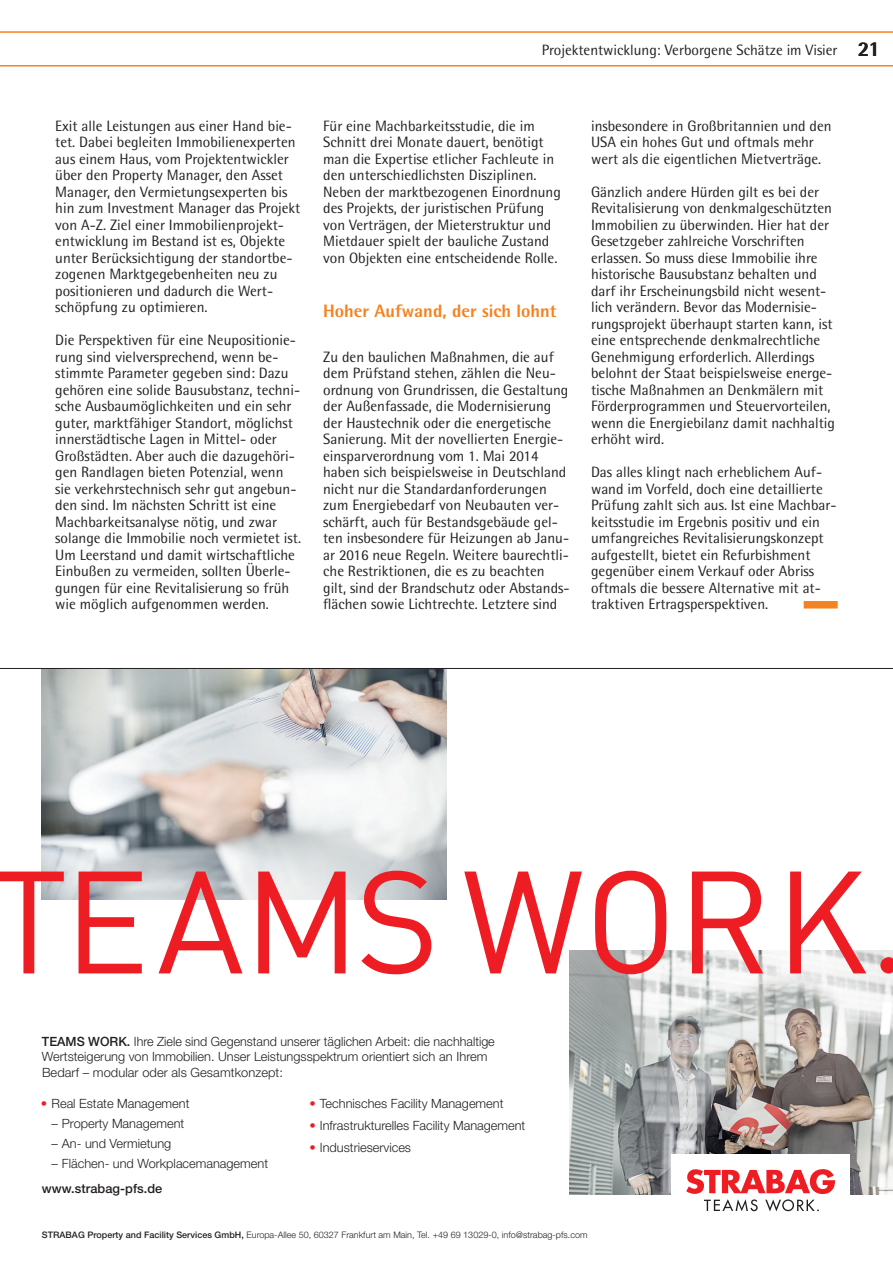
<style>
.page{position:relative;width:893px;height:1263px;background:#fff}
.page>*{position:absolute;margin:0;border:0;box-sizing:border-box;transform-origin:0 0}
.t1{font:800 18px "Rotis Semi Sans";color:#f58220}
.t2{font:15px/16.5px "Rotis Semi Sans";color:#231f20}
.t3{font:300 12.75px/15.8px "Helvetica Neue LT Pro";color:#231f20}
.t4{font:500 12.75px "Helvetica Neue LT Pro";letter-spacing:.005em;color:#231f20}
.t5{font:300 9px "Helvetica Neue LT Pro";letter-spacing:.005em;color:#231f20}
.s1{font-weight:800;font-size:21px}
.s2{font-weight:500}
.s3{color:#ee1d23}
</style>
<div class="page">
<svg style="left:0;top:31px;width:893px;height:36px"></svg>
<div style="left:804px;top:601px;width:34px;height:7px;background:#f58220"></div>
<img style="left:42px;top:669px;width:405px;height:202px">
<img style="left:569px;top:974px;width:324px;height:220px">
<svg style="left:0;top:871px;width:893px;height:103px"></svg>
<div style="left:671px;top:1154px;width:179px;height:72px;background:#fff"></div>
<svg style="left:686px;top:1169px;width:149px;height:42px"></svg>
<hr style="left:0;top:668px;width:893px;height:1px;background:#231f20">
<p class="t2" style="left:542px;top:42px;width:340px">Projektentwicklung: Verborgene Schätze im Visier <span class="s1">21</span></p>
<p class="t2" style="left:55px;top:117px;width:247px">Exit alle Leistungen aus einer Hand bie&shy;tet. Dabei begleiten Immobilienexperten aus einem Haus, vom Projektentwickler über den Property Manager, den Asset Manager, den Vermietungsexperten bis hin zum Investment Manager das Projekt von A-Z. Ziel einer Immobilienprojekt&shy;entwicklung im Bestand ist es, Objekte unter Berücksichtigung der standortbe&shy;zogenen Marktgegebenheiten neu zu positionieren und dadurch die Wert&shy;schöpfung zu optimieren.</p>
<p class="t2" style="left:55px;top:332px;width:247px">Die Perspektiven für eine Neupositionie&shy;rung sind vielversprechend, wenn be&shy;stimmte Parameter gegeben sind: Dazu gehören eine solide Bausubstanz, techni&shy;sche Ausbaumöglichkeiten und ein sehr guter, marktfähiger Standort, möglichst innerstädtische Lagen in Mittel- oder Großstädten. Aber auch die dazugehöri&shy;gen Randlagen bieten Potenzial, wenn sie verkehrstechnisch sehr gut angebun&shy;den sind. Im nächsten Schritt ist eine Machbarkeitsanalyse nötig, und zwar solange die Immobilie noch vermietet ist.<br>Um Leerstand und damit wirtschaftliche Einbußen zu vermeiden, sollten Überle&shy;gungen für eine Revitalisierung so früh wie möglich aufgenommen werden.</p>
<p class="t2" style="left:323px;top:117px;width:239px">Für eine Machbarkeitsstudie, die im Schnitt drei Monate dauert, benötigt man die Expertise etlicher Fachleute in den unterschiedlichsten Disziplinen.<br>Neben der marktbezogenen Einordnung des Projekts, der juristischen Prüfung von Verträgen, der Mieterstruktur und Mietdauer spielt der bauliche Zustand von Objekten eine entscheidende Rolle.</p>
<p class="t1" style="left:323px;top:299px;width:235px">Hoher Aufwand, der sich lohnt</p>
<p class="t2" style="left:323px;top:348px;width:248px">Zu den baulichen Maßnahmen, die auf dem Prüfstand stehen, zählen die Neu&shy;ordnung von Grundrissen, die Gestaltung der Außenfassade, die Modernisierung der Haustechnik oder die energetische Sanierung. Mit der novellierten Energie&shy;einsparverordnung vom 1. Mai 2014 haben sich beispielsweise in Deutschland nicht nur die Standardanforderungen zum Energiebedarf von Neubauten ver&shy;schärft, auch für Bestandsgebäude gel&shy;ten insbesondere für Heizungen ab Janu&shy;ar 2016 neue Regeln. Weitere baurechtli&shy;che Restriktionen, die es zu beachten gilt, sind der Brandschutz oder Abstands&shy;flächen sowie Lichtrechte. Letztere sind</p>
<p class="t2" style="left:591px;top:117px;width:242px">insbesondere in Großbritannien und den<br>USA ein hohes Gut und oftmals mehr wert als die eigentlichen Mietverträge.</p>
<p class="t2" style="left:591px;top:183px;width:245px">Gänzlich andere Hürden gilt es bei der Revitalisierung von denkmalgeschützten Immobilien zu überwinden. Hier hat der Gesetzgeber zahlreiche Vorschriften erlassen. So muss diese Immobilie ihre historische Bausubstanz behalten und darf ihr Erscheinungsbild nicht wesent&shy;lich verändern. Bevor das Modernisie&shy;rungsprojekt überhaupt starten kann, ist eine entsprechende denkmalrechtliche Genehmigung erforderlich. Allerdings belohnt der Staat beispielsweise energe&shy;tische Maßnahmen an Denkmälern mit Förderprogrammen und Steuervorteilen, wenn die Energiebilanz damit nachhaltig erhöht wird.</p>
<p class="t2" style="left:591px;top:464px;width:247px">Das alles klingt nach erheblichem Auf&shy;wand im Vorfeld, doch eine detaillierte Prüfung zahlt sich aus. Ist eine Machbar&shy;keitsstudie im Ergebnis positiv und ein umfangreiches Revitalisierungskonzept aufgestellt, bietet ein Refurbishment gegenüber einem Verkauf oder Abriss oftmals die bessere Alternative mit at&shy;traktiven Ertragsperspektiven.</p>
<p class="t3" style="left:42px;top:1033px;width:454px"><span class="s2">TEAMS WORK.</span> Ihre Ziele sind Gegenstand unserer täglichen Arbeit: die nachhaltige<br>Wertsteigerung von Immobilien. Unser Leistungsspektrum orientiert sich an Ihrem<br>Bedarf – modular oder als Gesamtkonzept:</p>
<p class="t3" style="left:41px;top:1095px;width:150px"><span class="s3">•</span> Real Estate Management</p>
<p class="t3" style="left:52px;top:1115px;width:134px">– Property Management</p>
<p class="t3" style="left:52px;top:1135px;width:121px">– An- und Vermietung</p>
<p class="t3" style="left:52px;top:1155px;width:218px">– Flächen- und Workplacemanagement</p>
<p class="t4" style="left:42px;top:1181px;width:122px">www.strabag-pfs.de</p>
<p class="t3" style="left:309px;top:1095px;width:196px"><span class="s3">•</span> Technisches Facility Management</p>
<p class="t3" style="left:309px;top:1117px;width:218px"><span class="s3">•</span> Infrastrukturelles Facility Management</p>
<p class="t3" style="left:309px;top:1139px;width:103px"><span class="s3">•</span> Industrieservices</p>
<p class="t5" style="left:42px;top:1229px;width:547px"><span class="s2">STRABAG Property and Facility Services GmbH,</span> Europa-Allee 50, 60327 Frankfurt am Main, Tel. +49 69 13029-0, info@strabag-pfs.com</p>
</div>
